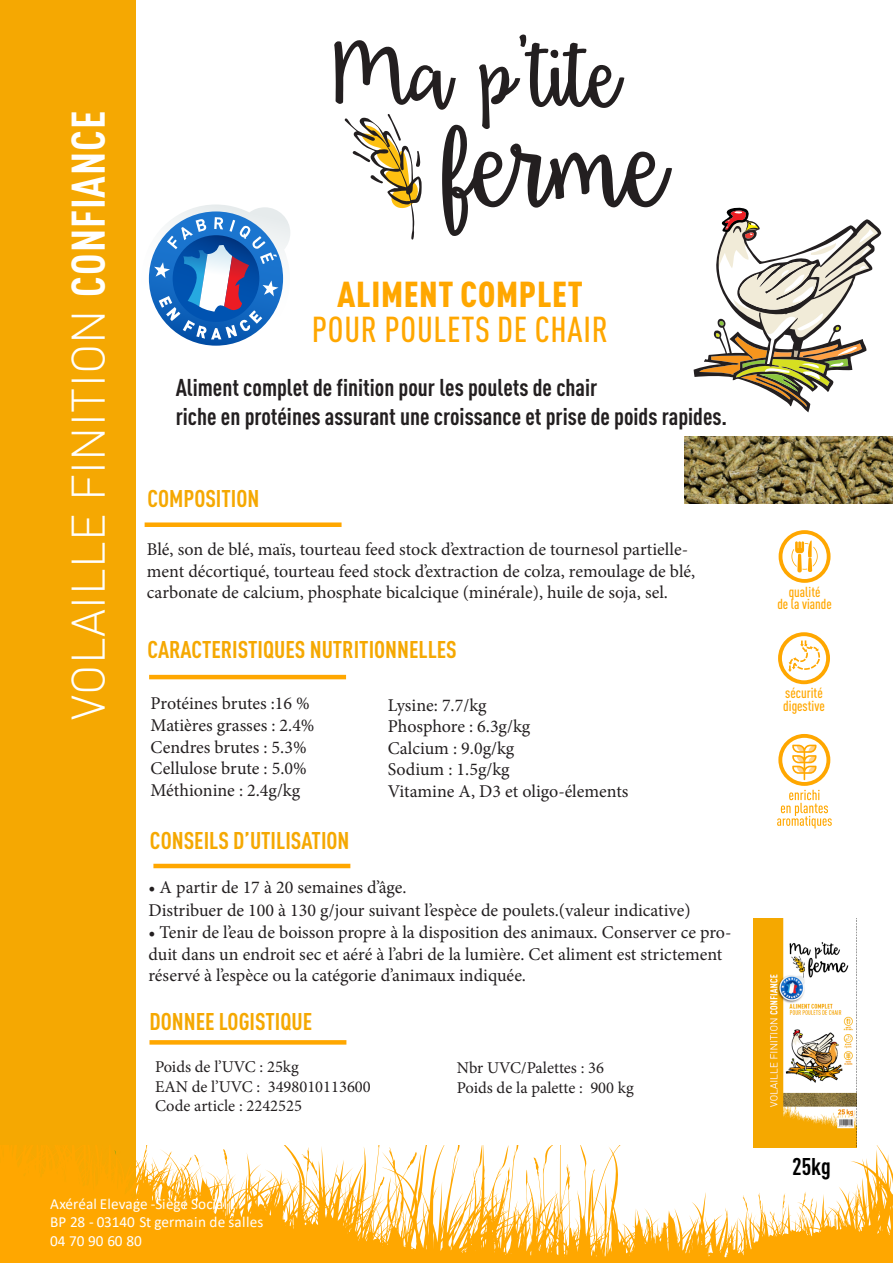
<style>
.page{position:relative;width:893px;height:1263px;background:#fff}
.page>*{position:absolute;margin:0;border:0;box-sizing:border-box;transform-origin:0 0}
.t1{font:300 46.5px "DIN Pro";letter-spacing:.01em;color:#fff}
.t2{font:500 condensed 35.55px/35.5px "DIN Pro";letter-spacing:.02em;color:#ffa700;text-align:center}
.t3{font:700 condensed 24px/28.8px "DIN Pro";color:#231f20}
.t4{font:700 condensed 23.85px "DIN Pro";color:#f5a802}
.t5{font:700 condensed 23.85px "DIN Pro";color:#000}
.t6{font:18px/21.6px "Minion Pro";color:#231f20}
.t7{font:16.5px "Minion Pro";color:#231f20}
.t8{font:15.45px/18.5px "Calibri";color:#fff}
.t9{font:500 condensed 14.55px/13px "DIN Pro";color:#ffa700}
.t10{font:500 condensed 14.4px/12.9px "DIN Pro";color:#ffa700;text-align:center}
.s1{font-weight:700;font-stretch:condensed}
.s2{font-weight:900}
</style>
<div class="page">
<svg style="left:334px;top:34px;width:338px;height:206px"></svg>
<div style="left:0;top:0;width:135px;height:1261px;background:#f5a802"></div>
<svg style="left:148px;top:204px;width:142px;height:142px"></svg>
<svg style="left:0;top:1145px;width:893px;height:118px"></svg>
<svg style="left:646px;top:1213px;width:1px;height:14px"></svg>
<img style="left:684px;top:436px;width:209px;height:67px">
<svg style="left:694px;top:207px;width:187px;height:205px"></svg>
<hr style="left:149px;top:675px;width:197px;height:4px;background:#ffa700">
<hr style="left:153px;top:864px;width:197px;height:4px;background:#ffa700">
<div style="left:149px;top:1040px;width:197px;height:5px;background:#ffa700"></div>
<div style="left:145px;top:522px;width:197px;height:5px;background:#ffa700"></div>
<div style="left:779px;top:530px;width:51px;height:53px;border:4px solid #ffa700;border-radius:50%"></div>
<svg style="left:791px;top:540px;width:27px;height:32px"></svg>
<svg style="left:788px;top:640px;width:32px;height:32px"></svg>
<div style="left:778px;top:632px;width:52px;height:52px;border:4px solid #ffa700;border-radius:50%"></div>
<div style="left:778px;top:734px;width:52px;height:52px;border:4px solid #ffa700;border-radius:50%"></div>
<svg style="left:792px;top:745px;width:24px;height:35px"></svg>
<svg style="left:777px;top:790px;width:55px;height:38px"></svg>
<img style="left:753px;top:918px;width:103px;height:230px">
<p class="t1" style="left:56px;top:720px;width:610px;rotate:-90deg">VOLAILLE FINITION <span class="s1">CONFIANCE</span></p>
<p class="t2" style="left:312px;top:273px;width:298px"><span class="s2">ALIMENT COMPLET<br></span>POUR POULETS DE CHAIR</p>
<p class="t3" style="left:176px;top:371px;width:553px">Aliment complet de finition pour les poulets de chair<br>riche en protéines assurant une croissance et prise de poids rapides.</p>
<p class="t4" style="left:147px;top:481px;width:113px">COMPOSITION</p>
<p class="t6" style="left:147px;top:538px;width:550px">Blé, son de blé, maïs, tourteau feed stock d’extraction de tournesol partielle&shy;ment décortiqué, tourteau feed stock d’extraction de colza, remoulage de blé, carbonate de calcium, phosphate bicalcique (minérale), huile de soja, sel.</p>
<p class="t4" style="left:148px;top:631px;width:311px">CARACTERISTIQUES NUTRITIONNELLES</p>
<p class="t6" style="left:151px;top:693px;width:161px">Protéines brutes :16 %</p>
<p class="t6" style="left:151px;top:714px;width:165px">Matières grasses : 2.4%</p>
<p class="t6" style="left:151px;top:736px;width:157px">Cendres brutes : 5.3%</p>
<p class="t6" style="left:151px;top:758px;width:158px">Cellulose brute : 5.0%</p>
<p class="t6" style="left:151px;top:779px;width:151px">Méthionine : 2.4g/kg</p>
<p class="t4" style="left:150px;top:823px;width:201px">CONSEILS D’UTILISATION</p>
<p class="t6" style="left:388px;top:694px;width:100px">Lysine: 7.7/kg</p>
<p class="t6" style="left:388px;top:716px;width:144px">Phosphore : 6.3g/kg</p>
<p class="t6" style="left:388px;top:737px;width:128px">Calcium : 9.0g/kg</p>
<p class="t6" style="left:388px;top:759px;width:123px">Sodium : 1.5g/kg</p>
<p class="t6" style="left:388px;top:780px;width:242px">Vitamine A, D3 et oligo-élements</p>
<p class="t6" style="left:149px;top:876px;width:259px">• A partir de 17 à 20 semaines d’âge.</p>
<p class="t6" style="left:149px;top:900px;width:544px">Distribuer de 100 à 130 g/jour suivant l’espèce de poulets.(valeur indicative)</p>
<p class="t6" style="left:149px;top:921px;width:584px">• Tenir de l’eau de boisson propre à la disposition des animaux. Conserver ce pro&shy;duit dans un endroit sec et aéré à l’abri de la lumière. Cet aliment est strictement réservé à l’espèce ou la catégorie d’animaux indiquée.</p>
<p class="t4" style="left:150px;top:1004px;width:164px">DONNEE LOGISTIQUE</p>
<p class="t7" style="left:155px;top:1055px;width:145px">Poids de l’UVC : 25kg</p>
<p class="t7" style="left:155px;top:1075px;width:217px">EAN de l’UVC : 3498010113600</p>
<p class="t7" style="left:155px;top:1095px;width:148px">Code article : 2242525</p>
<p class="t7" style="left:457px;top:1056px;width:149px">Nbr UVC/Palettes : 36</p>
<p class="t7" style="left:457px;top:1076px;width:179px">Poids de la palette : 900 kg</p>
<p class="t8" style="left:50px;top:1194px;width:215px">Axéréal Elevage -Siège Social :<br>BP 28 - 03140 St germain de salles<br>04 70 90 60 80</p>
<p class="t10" style="left:777px;top:584px;width:56px">qualité<br>de la viande</p>
<p class="t9" style="left:783px;top:685px;width:43px">sécurité digestive</p>
<p class="t5" style="left:792px;top:1148px;width:40px">25kg</p>
</div>
